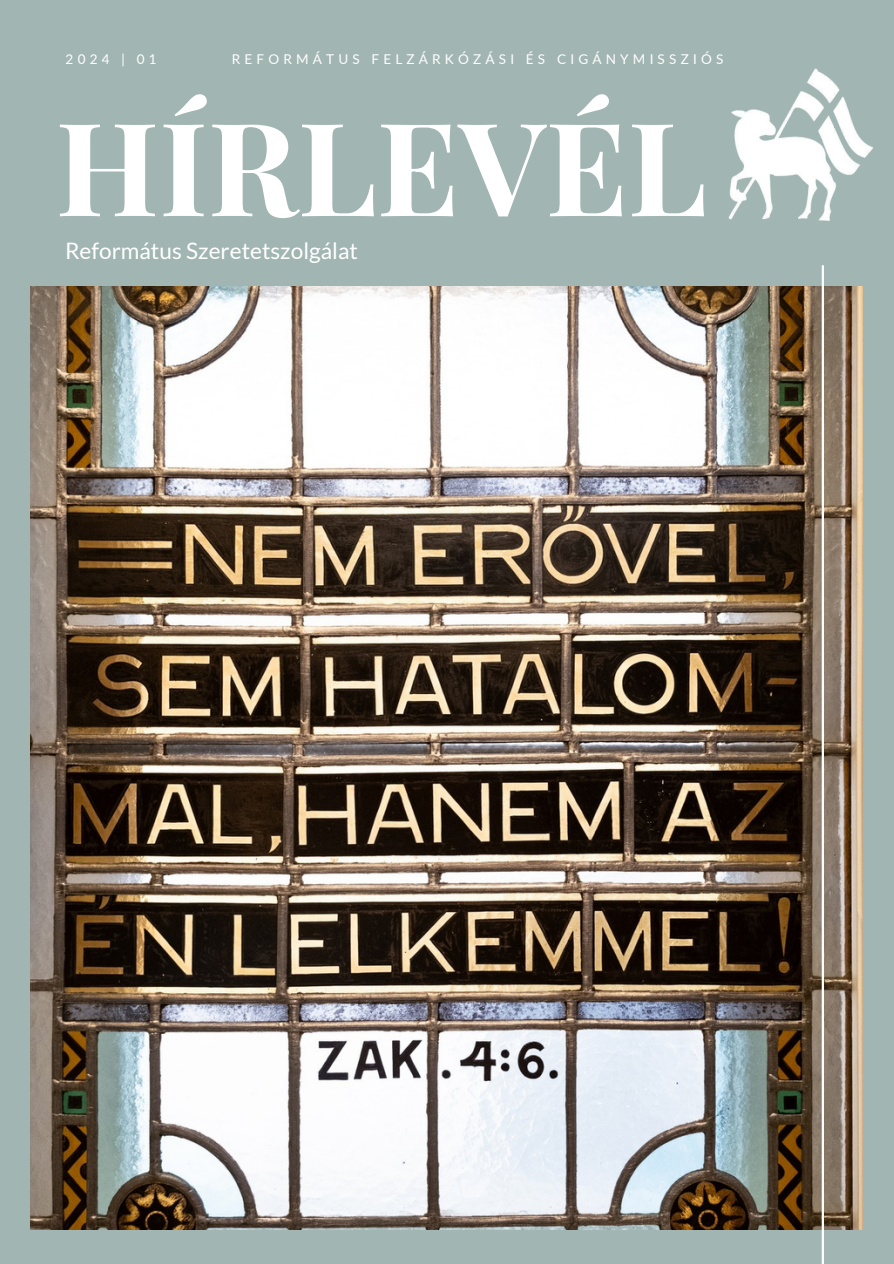
<style>
.page{position:relative;width:894px;height:1264px;background:#fff}
.page>*{position:absolute;margin:0;border:0;box-sizing:border-box;transform-origin:0 0}
.t1{font:700 129.45px "Playfair Display";color:#fff}
.t2{font:22.65px "Lato";color:#fff}
.t3{font:13.5px "Lato";letter-spacing:.31em;color:#fff}
</style>
<div class="page">
<div style="left:0;top:0;width:893px;height:1263px;background:#a1b5b3"></div>
<img style="left:30px;top:286px;width:832px;height:943px">
<img style="left:728px;top:68px;width:146px;height:153px">
<hr style="left:821px;top:266px;width:2px;height:997px;background:#fff">
<h2 class="t3" style="left:66px;top:50px;width:92px">2024 | 01</h2>
<h1 class="t3" style="left:232px;top:50px;width:493px">REFORMÁTUS FELZÁRKÓZÁSI ÉS CIGÁNYMISSZIÓS</h1>
<p class="t1" style="left:55px;top:76px;width:652px">HÍRLEVÉL</p>
<p class="t2" style="left:65px;top:237px;width:294px">Református Szeretetszolgálat</p>
</div>
